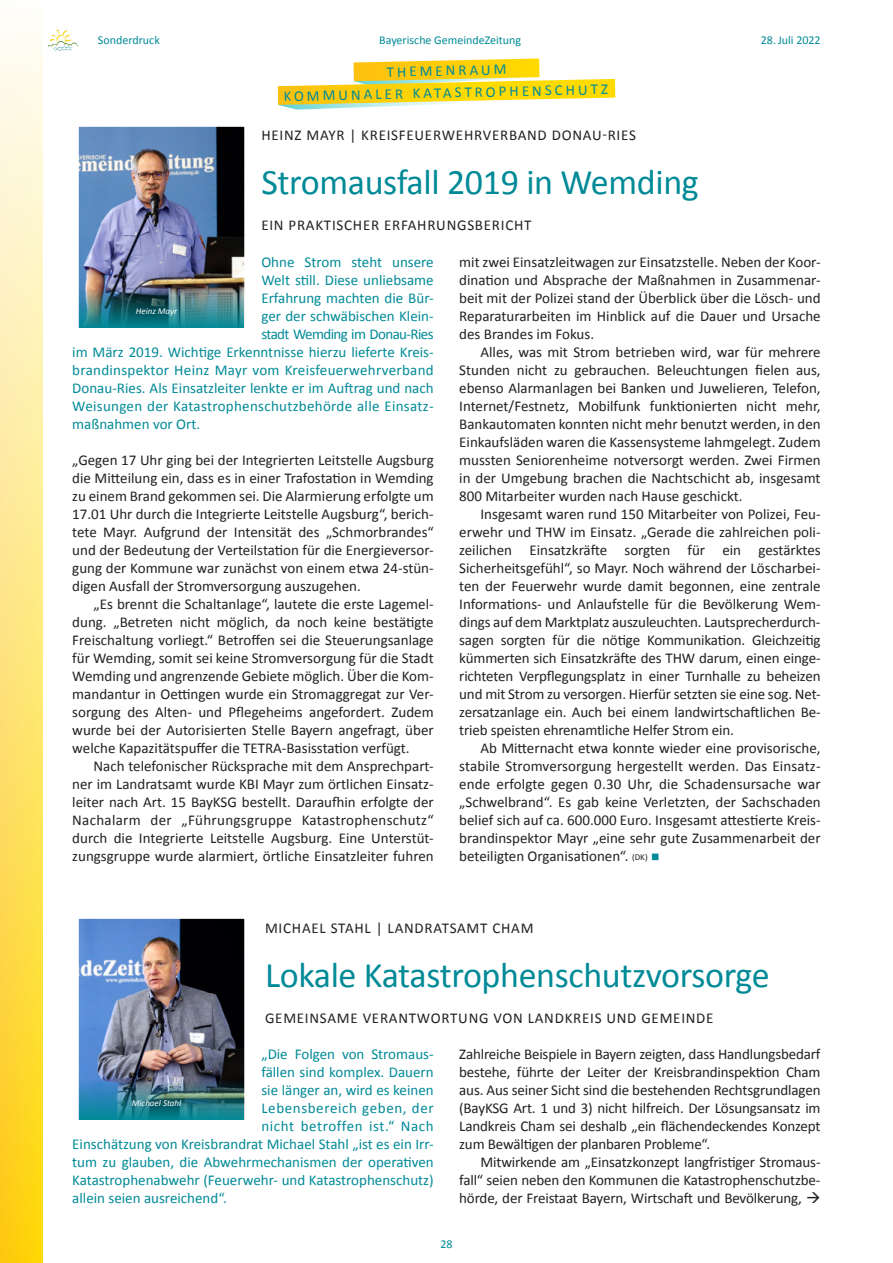
<style>
.page{position:relative;width:893px;height:1263px;background:#fff}
.page>*{position:absolute;margin:0;border:0;box-sizing:border-box;transform-origin:0 0}
.t1{font:36px "Calibri";letter-spacing:-.01em;color:#008a97}
.t2{font:15px/18px "Calibri";color:#231f20;text-align:justify}
.t3{font:15px/22px "Calibri";color:#008a97;text-align:center}
.t4{font:15px "Calibri";letter-spacing:.05em;color:#231f20}
.t5{font:15px "Calibri";letter-spacing:.02em;color:#008a97}
.t6{font:15px "Calibri";letter-spacing:.04em;color:#008a97}
.t7{font:15px "Calibri";letter-spacing:-.04em;color:#008a97}
.t8{font:12px "Calibri";color:#008a97}
.t9{font:italic 9px "Calibri";color:#fff}
.s1{font-size:9px}
.s2{color:#008a97}
</style>
<div class="page">
<svg style="left:56px;top:29px;width:10px;height:6px"></svg>
<img style="left:79px;top:919px;width:165px;height:161px">
<div style="left:74px;top:914px;width:175px;height:211px;border:4px solid #fff"></div>
<img style="left:79px;top:1080px;width:165px;height:39px">
<img style="left:79px;top:127px;width:165px;height:162px">
<div style="left:74px;top:122px;width:175px;height:211px;border:4px solid #fff"></div>
<img style="left:79px;top:289px;width:165px;height:38px">
<svg style="left:278px;top:58px;width:337px;height:52px"></svg>
<div style="left:0;top:0;width:43px;height:1263px;background:linear-gradient(to bottom,#fefefa,#fed008)"></div>
<p class="t8" style="left:98px;top:32px;width:64px">Sonderdruck</p>
<p class="t8" style="left:379px;top:32px;width:143px">Bayerische GemeindeZeitung</p>
<p class="t8" style="left:761px;top:32px;width:61px">28. Juli 2022</p>
<p class="t3" style="left:283px;top:62px;width:326px;rotate:-1deg">THEMENRAUM<br>KOMMUNALER KATASTROPHENSCHUTZ</p>
<p class="t4" style="left:261px;top:126px;width:376px">HEINZ MAYR | KREISFEUERWEHRVERBAND DONAU-RIES</p>
<h1 class="t1" style="left:261px;top:160px;width:439px">Stromausfall 2019 in Wemding</h1>
<p class="t4" style="left:261px;top:216px;width:272px">EIN PRAKTISCHER ERFAHRUNGSBERICHT</p>
<p class="t3" style="left:261px;top:250px;width:174px">Ohne Strom steht unsere</p>
<p class="t3" style="left:261px;top:268px;width:174px">Welt still. Diese unliebsame</p>
<p class="t3" style="left:261px;top:286px;width:174px">Erfahrung machten die Bür-</p>
<p class="t3" style="left:261px;top:304px;width:174px">ger der schwäbischen Klein-</p>
<p class="t7" style="left:261px;top:325px;width:174px">stadt Wemding im Donau-Ries</p>
<p class="t3" style="left:72px;top:340px;width:363px">im März 2019. Wichtige Erkenntnisse hierzu lieferte Kreis-</p>
<p class="t5" style="left:72px;top:361px;width:363px">brandinspektor Heinz Mayr vom Kreisfeuerwehrverband</p>
<p class="t3" style="left:72px;top:376px;width:363px">Donau-Ries. Als Einsatzleiter lenkte er im Auftrag und nach</p>
<p class="t5" style="left:72px;top:397px;width:363px">Weisungen der Katastrophenschutzbehörde alle Einsatz-</p>
<p class="t3" style="left:72px;top:412px;width:129px">maßnahmen vor Ort.</p>
<p class="t2" style="left:72px;top:450px;width:363px">„Gegen 17 Uhr ging bei der Integrierten Leitstelle Augsburg die Mitteilung ein, dass es in einer Trafostation in Wemding zu einem Brand gekommen sei. Die Alarmierung erfolgte um 17.01 Uhr durch die Integrierte Leitstelle Augsburg“, berich&shy;tete Mayr. Aufgrund der Intensität des „Schmorbrandes“ und der Bedeutung der Verteilstation für die Energieversor&shy;gung der Kommune war zunächst von einem etwa 24-stün&shy;digen Ausfall der Stromversorgung auszugehen.</p>
<p class="t2" style="left:72px;top:594px;width:363px;text-indent:21px">„Es brennt die Schaltanlage“, lautete die erste Lagemel&shy;dung. „Betreten nicht möglich, da noch keine bestätigte Freischaltung vorliegt.“ Betroffen sei die Steuerungsanlage für Wemding, somit sei keine Stromversorgung für die Stadt Wemding und angrenzende Gebiete möglich. Über die Kom&shy;mandantur in Oettingen wurde ein Stromaggregat zur Ver&shy;sorgung des Alten- und Pflegeheims angefordert. Zudem wurde bei der Autorisierten Stelle Bayern angefragt, über welche Kapazitätspuffer die TETRA-Basisstation verfügt.</p>
<p class="t2" style="left:72px;top:756px;width:363px;text-indent:21px">Nach telefonischer Rücksprache mit dem Ansprechpart&shy;ner im Landratsamt wurde KBI Mayr zum örtlichen Einsatz&shy;leiter nach Art. 15 BayKSG bestellt. Daraufhin erfolgte der Nachalarm der „Führungsgruppe Katastrophenschutz“ durch die Integrierte Leitstelle Augsburg. Eine Unterstüt&shy;zungsgruppe wurde alarmiert, örtliche Einsatzleiter fuhren</p>
<p class="t9" style="left:136px;top:305px;width:43px">Heinz Mayr</p>
<p class="t2" style="left:459px;top:252px;width:363px">mit zwei Einsatzleitwagen zur Einsatzstelle. Neben der Koor&shy;dination und Absprache der Maßnahmen in Zusammenar&shy;beit mit der Polizei stand der Überblick über die Lösch- und Reparaturarbeiten im Hinblick auf die Dauer und Ursache des Brandes im Fokus.</p>
<p class="t2" style="left:459px;top:342px;width:363px;text-indent:21px">Alles, was mit Strom betrieben wird, war für mehrere Stunden nicht zu gebrauchen. Beleuchtungen fielen aus, ebenso Alarmanlagen bei Banken und Juwelieren, Telefon, Internet/Festnetz, Mobilfunk funktionierten nicht mehr, Bankautomaten konnten nicht mehr benutzt werden, in den Einkaufsläden waren die Kassensysteme lahmgelegt. Zudem mussten Seniorenheime notversorgt werden. Zwei Firmen in der Umgebung brachen die Nachtschicht ab, insgesamt 800 Mitarbeiter wurden nach Hause geschickt.</p>
<p class="t2" style="left:459px;top:504px;width:363px;text-indent:21px">Insgesamt waren rund 150 Mitarbeiter von Polizei, Feu&shy;erwehr und THW im Einsatz. „Gerade die zahlreichen poli&shy;zeilichen Einsatzkräfte sorgten für ein gestärktes Sicherheitsgefühl“, so Mayr. Noch während der Löscharbei&shy;ten der Feuerwehr wurde damit begonnen, eine zentrale Informations- und Anlaufstelle für die Bevölkerung Wem&shy;dings auf dem Marktplatz auszuleuchten. Lautsprecherdurch&shy;sagen sorgten für die nötige Kommunikation. Gleichzeitig kümmerten sich Einsatzkräfte des THW darum, einen einge&shy;richteten Verpflegungsplatz in einer Turnhalle zu beheizen und mit Strom zu versorgen. Hierfür setzten sie eine sog. Net&shy;zersatzanlage ein. Auch bei einem landwirtschaftlichen Be&shy;trieb speisten ehrenamtliche Helfer Strom ein.</p>
<p class="t2" style="left:459px;top:738px;width:363px;text-indent:21px">Ab Mitternacht etwa konnte wieder eine provisorische, stabile Stromversorgung hergestellt werden. Das Einsatz&shy;ende erfolgte gegen 0.30 Uhr, die Schadensursache war „Schwelbrand“. Es gab keine Verletzten, der Sachschaden belief sich auf ca. 600.000 Euro. Insgesamt attestierte Kreis&shy;brandinspektor Mayr „eine sehr gute Zusammenarbeit der beteiligten Organisationen“. <span class="s1">(DK)</span> <span class="s2">■</span></p>
<p class="t4" style="left:265px;top:919px;width:270px">MICHAEL STAHL | LANDRATSAMT CHAM</p>
<h1 class="t1" style="left:265px;top:953px;width:506px">Lokale Katastrophenschutzvorsorge</h1>
<p class="t4" style="left:265px;top:1009px;width:450px">GEMEINSAME VERANTWORTUNG VON LANDKREIS UND GEMEINDE</p>
<p class="t3" style="left:261px;top:1042px;width:174px">„Die Folgen von Stromaus-</p>
<p class="t3" style="left:261px;top:1060px;width:174px">fällen sind komplex. Dauern</p>
<p class="t3" style="left:261px;top:1078px;width:174px">sie länger an, wird es keinen</p>
<p class="t6" style="left:261px;top:1099px;width:174px">Lebensbereich geben, der</p>
<p class="t6" style="left:261px;top:1117px;width:174px">nicht betroffen ist.“ Nach</p>
<p class="t3" style="left:72px;top:1132px;width:363px">Einschätzung von Kreisbrandrat Michael Stahl „ist es ein Irr-</p>
<p class="t3" style="left:72px;top:1150px;width:363px">tum zu glauben, die Abwehrmechanismen der operativen</p>
<p class="t3" style="left:72px;top:1168px;width:363px">Katastrophenabwehr (Feuerwehr- und Katastrophenschutz)</p>
<p class="t3" style="left:72px;top:1186px;width:156px">allein seien ausreichend“.</p>
<p class="t9" style="left:132px;top:1097px;width:51px">Michael Stahl</p>
<p class="t2" style="left:459px;top:1044px;width:363px">Zahlreiche Beispiele in Bayern zeigten, dass Handlungsbedarf bestehe, führte der Leiter der Kreisbrandinspektion Cham aus. Aus seiner Sicht sind die bestehenden Rechtsgrundlagen (BayKSG Art. 1 und 3) nicht hilfreich. Der Lösungsansatz im Landkreis Cham sei deshalb „ein flächendeckendes Konzept zum Bewältigen der planbaren Probleme“.</p>
<p class="t2" style="left:459px;top:1152px;width:363px;text-indent:21px">Mitwirkende am „Einsatzkonzept langfristiger Stromaus&shy;fall“ seien neben den Kommunen die Katastrophenschutzbe&shy;hörde, der Freistaat Bayern, Wirtschaft und Bevölkerung, →</p>
<p class="t8" style="left:440px;top:1236px;width:14px">28</p>
</div>
